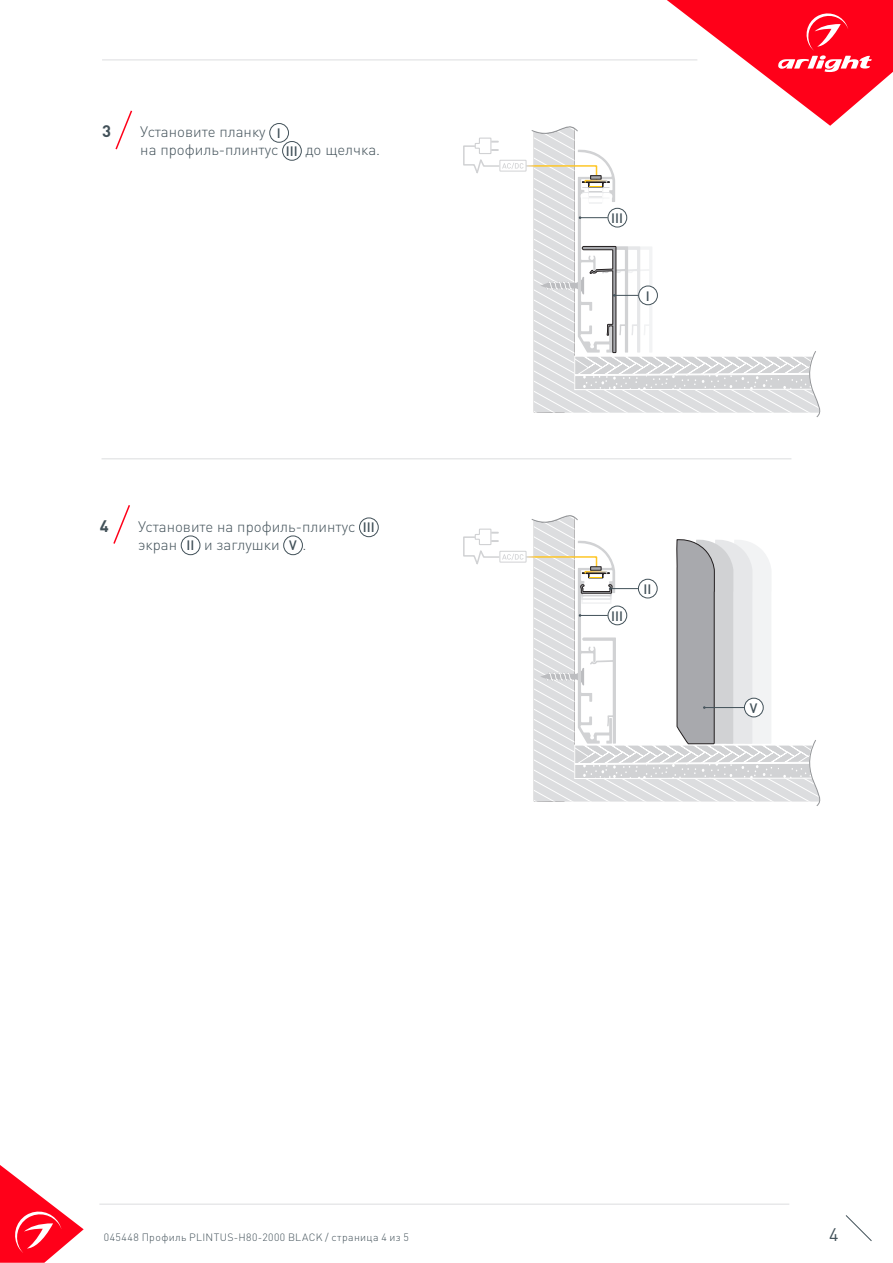
<style>
.page{position:relative;width:893px;height:1263px;background:#fff}
.page>*{position:absolute;margin:0;border:0;box-sizing:border-box;transform-origin:0 0}
.t1{font:18px "DIN Pro";color:#425159}
.t2{font:700 16.5px "DIN Pro";color:#425159}
.t3{font:300 15px "DIN Pro";color:#425159}
.t4{font:500 13.5px "DIN Pro";color:#425159}
.t5{font:300 10.5px "DIN Pro";letter-spacing:.04em;color:#425159}
</style>
<div class="page">
<svg style="left:0;top:1165px;width:84px;height:98px"></svg>
<svg style="left:845px;top:1215px;width:27px;height:26px"></svg>
<hr style="left:102px;top:60px;width:595px;height:1px;background:#dcdddf">
<hr style="left:99px;top:1204px;width:690px;height:1px;background:#dcdddf">
<div style="left:359px;top:518px;width:19px;height:19px;border:1px solid #425159;border-radius:50%"></div>
<div style="left:181px;top:536px;width:19px;height:19px;border:1px solid #425159;border-radius:50%"></div>
<div style="left:283px;top:536px;width:20px;height:19px;border:1px solid #425159;border-radius:50%"></div>
<svg style="left:113px;top:505px;width:17px;height:39px"></svg>
<div style="left:270px;top:123px;width:19px;height:19px;border:1px solid #425159;border-radius:50%"></div>
<div style="left:282px;top:141px;width:20px;height:19px;border:1px solid #425159;border-radius:50%"></div>
<svg style="left:115px;top:110px;width:18px;height:40px"></svg>
<hr style="left:102px;top:458px;width:689px;height:1px;background:#dcdddf">
<svg style="left:462px;top:0;width:431px;height:417px"></svg>
<svg style="left:463px;top:515px;width:358px;height:291px"></svg>
<p class="t2" style="left:102px;top:120px;width:10px">3</p>
<p class="t3" style="left:140px;top:122px;width:127px">Установите планку</p>
<p class="t4" style="left:277px;top:124px;width:5px">I</p>
<p class="t3" style="left:140px;top:140px;width:140px">на профиль-плинтус</p>
<p class="t4" style="left:286px;top:142px;width:13px">III</p>
<p class="t3" style="left:305px;top:140px;width:76px">до щелчка.</p>
<p class="t2" style="left:100px;top:515px;width:10px">4</p>
<p class="t3" style="left:138px;top:516px;width:219px">Установите на профиль-плинтус</p>
<p class="t4" style="left:363px;top:518px;width:13px">III</p>
<p class="t3" style="left:138px;top:534px;width:41px">экран</p>
<p class="t4" style="left:186px;top:536px;width:9px">II</p>
<p class="t3" style="left:204px;top:534px;width:77px">и заглушки</p>
<p class="t4" style="left:289px;top:536px;width:9px">V</p>
<p class="t3" style="left:303px;top:534px;width:5px">.</p>
<p class="t4" style="left:611px;top:209px;width:13px">III</p>
<p class="t4" style="left:646px;top:286px;width:5px">I</p>
<p class="t4" style="left:611px;top:606px;width:13px">III</p>
<p class="t4" style="left:644px;top:580px;width:9px">II</p>
<p class="t4" style="left:750px;top:699px;width:9px">V</p>
<p class="t5" style="left:104px;top:1230px;width:307px">045448 Профиль PLINTUS-H80-2000 BLACK / страница 4 из 5</p>
<p class="t1" style="left:829px;top:1222px;width:11px">4</p>
</div>
